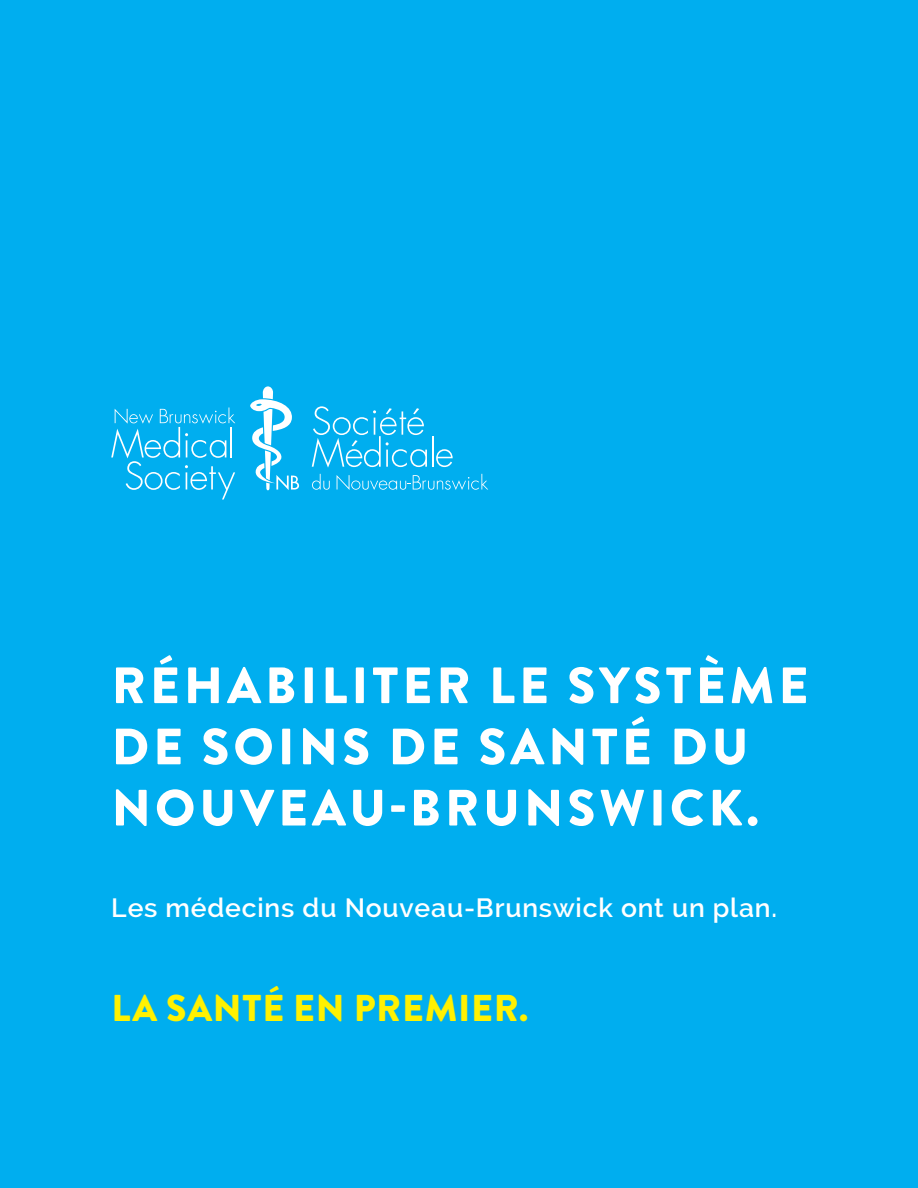
<style>
.page{position:relative;width:918px;height:1188px;background:#00aeef}
.page>*{position:absolute;margin:0;border:0;box-sizing:border-box;transform-origin:0 0}
.t1{font:900 51px/61.2px "Brandon Grotesque";letter-spacing:.08em;color:#fff}
.t2{font:900 37.35px "Brandon Grotesque";letter-spacing:.02em;color:#fff101}
.t3{font:600 26.55px "Raleway";letter-spacing:.03em;color:#fff}
</style>
<div class="page">
<svg style="left:312px;top:406px;width:115px;height:62px"></svg>
<hr style="left:432px;top:436px;width:2px;height:31px;background:#fff">
<svg style="left:436px;top:449px;width:17px;height:18px"></svg>
<svg style="left:312px;top:474px;width:18px;height:16px"></svg>
<svg style="left:337px;top:474px;width:151px;height:16px"></svg>
<svg style="left:111px;top:408px;width:124px;height:91px"></svg>
<svg style="left:250px;top:386px;width:49px;height:104px"></svg>
<p class="t1" style="left:112px;top:656px;width:698px">RÉHABILITER LE SYSTÈME<br>DE SOINS DE SANTÉ DU<br>NOUVEAU-BRUNSWICK.</p>
<p class="t3" style="left:111px;top:893px;width:667px">Les médecins du Nouveau-Brunswick ont un plan.</p>
<p class="t2" style="left:112px;top:981px;width:418px">LA SANTÉ EN PREMIER.</p>
</div>
